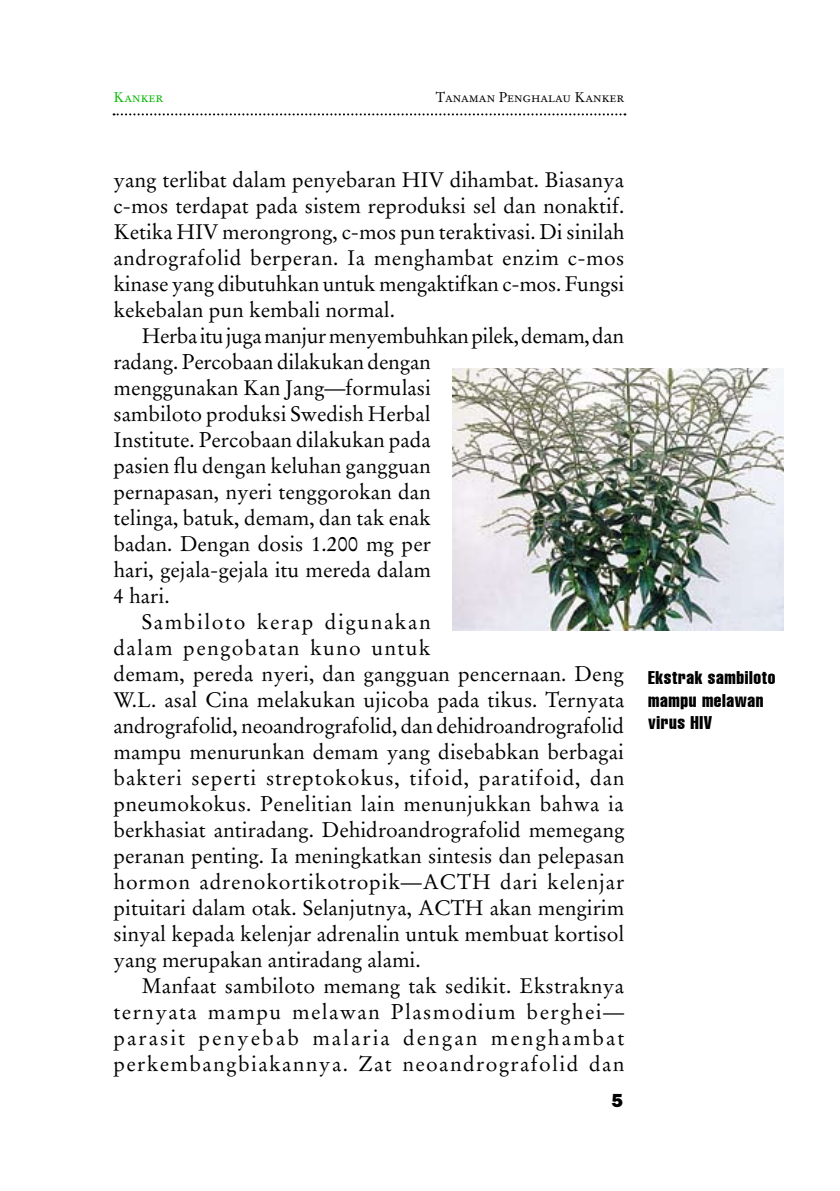
<style>
.page{position:relative;width:840px;height:1191px;background:#fff}
.page>*{position:absolute;margin:0;border:0;box-sizing:border-box;transform-origin:0 0}
.t1{font:21px/26px "Stempel Garamond";color:#000;text-align:justify}
.t2{font:21px "Stempel Garamond";letter-spacing:.065em;color:#000}
.t3{font:21px "Stempel Garamond";letter-spacing:.04em;color:#000}
.t4{font:21px "Stempel Garamond";letter-spacing:-.02em;color:#000}
.t5{font:21px "Stempel Garamond";letter-spacing:.02em;color:#000}
.t6{font:21px "Stempel Garamond";letter-spacing:.095em;color:#000}
.t7{font:21px "Stempel Garamond";letter-spacing:.075em;color:#000}
.t8{font:extra-condensed 18px/22px "Helvetica";letter-spacing:.035em;color:#000}
.t9{font:800 16px "Franklin";color:#000}
.t10{font:14px "Stempel Garamond Roman SC";color:#000}
.t11{font:14px "Stempel Garamond Roman SC";color:#00b700}
</style>
<div class="page">
<svg style="left:113px;top:113px;width:512px;height:2px"></svg>
<img style="left:452px;top:369px;width:330px;height:261px">
<p class="t11" style="left:113px;top:89px;width:51px">Kanker</p>
<p class="t10" style="left:435px;top:89px;width:190px">Tanaman Penghalau Kanker</p>
<p class="t1" style="left:113px;top:166px;width:512px">yang terlibat dalam penyebaran HIV dihambat. Biasanya c-mos terdapat pada sistem reproduksi sel dan nonaktif.<br>Ketika HIV merongrong, c-mos pun teraktivasi. Di sinilah andrografolid berperan. Ia menghambat enzim c-mos kinase yang dibutuhkan untuk mengaktifkan c-mos. Fungsi kekebalan pun kembali normal.</p>
<p class="t4" style="left:142px;top:323px;width:483px">Herba itu juga manjur menyembuhkan pilek, demam, dan</p>
<p class="t1" style="left:113px;top:348px;width:318px">radang. Percobaan dilakukan dengan</p>
<p class="t1" style="left:113px;top:374px;width:318px">menggunakan Kan Jang—formulasi</p>
<p class="t1" style="left:113px;top:400px;width:318px">sambiloto produksi Swedish Herbal</p>
<p class="t1" style="left:113px;top:426px;width:319px">Institute. Percobaan dilakukan pada</p>
<p class="t1" style="left:113px;top:452px;width:319px">pasien flu dengan keluhan gangguan</p>
<p class="t1" style="left:113px;top:478px;width:318px">pernapasan, nyeri tenggorokan dan</p>
<p class="t1" style="left:113px;top:504px;width:319px">telinga, batuk, demam, dan tak enak</p>
<p class="t1" style="left:113px;top:530px;width:318px">badan. Dengan dosis 1.200 mg per</p>
<p class="t1" style="left:113px;top:556px;width:318px">hari, gejala-gejala itu mereda dalam</p>
<p class="t1" style="left:113px;top:582px;width:58px">4 hari.</p>
<p class="t7" style="left:142px;top:609px;width:290px">Sambiloto kerap digunakan</p>
<p class="t2" style="left:113px;top:635px;width:318px">dalam pengobatan kuno untuk</p>
<p class="t1" style="left:113px;top:660px;width:512px">demam, pereda nyeri, dan gangguan pencernaan. Deng</p>
<p class="t1" style="left:113px;top:686px;width:512px">W.L. asal Cina melakukan ujicoba pada tikus. Ternyata</p>
<p class="t1" style="left:113px;top:712px;width:511px">andrografolid, neoandrografolid, dan dehidroandrografolid</p>
<p class="t1" style="left:113px;top:738px;width:511px">mampu menurunkan demam yang disebabkan berbagai</p>
<p class="t3" style="left:113px;top:765px;width:512px">bakteri seperti streptokokus, tifoid, paratifoid, dan</p>
<p class="t5" style="left:113px;top:791px;width:511px">pneumokokus. Penelitian lain menunjukkan bahwa ia</p>
<p class="t1" style="left:113px;top:816px;width:512px">berkhasiat antiradang. Dehidroandrografolid memegang</p>
<p class="t1" style="left:113px;top:842px;width:512px">peranan penting. Ia meningkatkan sintesis dan pelepasan</p>
<p class="t3" style="left:113px;top:869px;width:512px">hormon adrenokortikotropik—ACTH dari kelenjar</p>
<p class="t1" style="left:113px;top:894px;width:512px">pituitari dalam otak. Selanjutnya, ACTH akan mengirim</p>
<p class="t1" style="left:113px;top:920px;width:512px">sinyal kepada kelenjar adrenalin untuk membuat kortisol</p>
<p class="t1" style="left:113px;top:946px;width:308px">yang merupakan antiradang alami.</p>
<p class="t1" style="left:142px;top:972px;width:483px">Manfaat sambiloto memang tak sedikit. Ekstraknya</p>
<p class="t2" style="left:113px;top:999px;width:512px">ternyata mampu melawan Plasmodium berghei—</p>
<p class="t6" style="left:113px;top:1025px;width:512px">parasit penyebab malaria dengan menghambat</p>
<p class="t2" style="left:113px;top:1051px;width:512px">perkembangbiakannya. Zat neoandrografolid dan</p>
<p class="t9" style="left:610px;top:1088px;width:14px">5</p>
<p class="t8" style="left:648px;top:667px;width:128px">Ekstrak sambiloto mampu melawan virus HIV</p>
</div>
